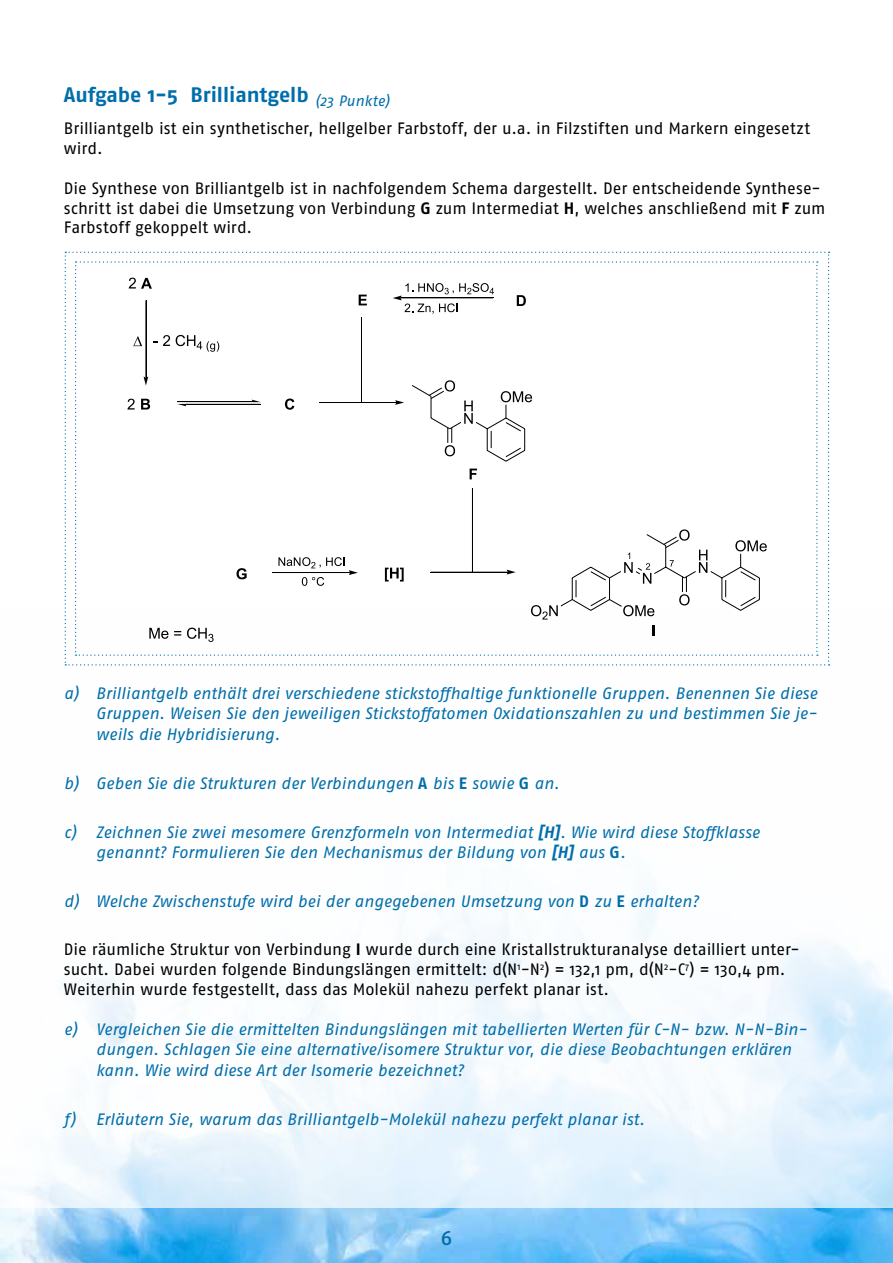
<style>
.page{position:relative;width:893px;height:1263px;background:#fff}
.page>*{position:absolute;margin:0;border:0;box-sizing:border-box;transform-origin:0 0}
.t1{font:700 21px "Fago OT";letter-spacing:-.005em;color:#006eab}
.t2{font:500 20.25px "Fago OT";color:#006eab}
.t3{font:italic 16.5px/20.2px "Fago OT";color:#006eab}
.t4{font:16.5px/19.8px "Fago OT";letter-spacing:-.005em;color:#000}
.s1{font-weight:700}
.s2{font-weight:700;font-style:normal}
</style>
<div class="page">
<img style="left:0;top:611px;width:893px;height:652px">
<svg style="left:65px;top:252px;width:765px;height:413px"></svg>
<p class="t1" style="left:64px;top:82px;width:327px">Aufgabe 1-5 Brilliantgelb <sub>(23</sub> <sub>Punkte)</sub></p>
<p class="t4" style="left:64px;top:119px;width:748px">Brilliantgelb ist ein synthetischer, hellgelber Farbstoff, der u.a. in Filzstiften und Markern eingesetzt wird.</p>
<p class="t4" style="left:64px;top:178px;width:763px">Die Synthese von Brilliantgelb ist in nachfolgendem Schema dargestellt. Der entscheidende Synthese&shy;schritt ist dabei die Umsetzung von Verbindung <span class="s1">G</span> zum Intermediat <span class="s1">H</span>, welches anschließend mit <span class="s1">F</span> zum<br>Farbstoff gekoppelt wird.</p>
<p class="t3" style="left:96px;top:683px;width:723px;text-align:justify;text-indent:-32px">a) Brilliantgelb enthält drei verschiedene stickstoffhaltige funktionelle Gruppen. Benennen Sie diese Gruppen. Weisen Sie den jeweiligen Stickstoffatomen Oxidationszahlen zu und bestimmen Sie je&shy;weils die Hybridisierung.</p>
<p class="t3" style="left:64px;top:773px;width:497px">b) Geben Sie die Strukturen der Verbindungen <span class="s2">A</span> bis <span class="s2">E</span> sowie <span class="s2">G</span> an.</p>
<p class="t3" style="left:96px;top:822px;width:665px;text-indent:-32px">c) Zeichnen Sie zwei mesomere Grenzformeln von Intermediat <span class="s1">[H]</span>. Wie wird diese Stoffklasse genannt? Formulieren Sie den Mechanismus der Bildung von <span class="s1">[H]</span> aus <span class="s2">G</span>.</p>
<p class="t3" style="left:64px;top:891px;width:636px">d) Welche Zwischenstufe wird bei der angegebenen Umsetzung von <span class="s2">D</span> zu <span class="s2">E</span> erhalten?</p>
<p class="t4" style="left:64px;top:940px;width:737px">Die räumliche Struktur von Verbindung <span class="s1">I</span> wurde durch eine Kristallstrukturanalyse detailliert unter&shy;sucht. Dabei wurden folgende Bindungslängen ermittelt: d(N<sup>1</sup>-N<sup>2</sup>) = 132,1 pm, d(N<sup>2</sup>-C<sup>7</sup>) = 130,4 pm.<br>Weiterhin wurde festgestellt, dass das Molekül nahezu perfekt planar ist.</p>
<p class="t3" style="left:96px;top:1019px;width:713px;text-indent:-32px">e) Vergleichen Sie die ermittelten Bindungslängen mit tabellierten Werten für C-N- bzw. N-N-Bin&shy;dungen. Schlagen Sie eine alternative/isomere Struktur vor, die diese Beobachtungen erklären kann. Wie wird diese Art der Isomerie bezeichnet?</p>
<p class="t3" style="left:64px;top:1109px;width:582px">f) Erläutern Sie, warum das Brilliantgelb-Molekül nahezu perfekt planar ist.</p>
<p class="t2" style="left:441px;top:1226px;width:13px">6</p>
</div>
